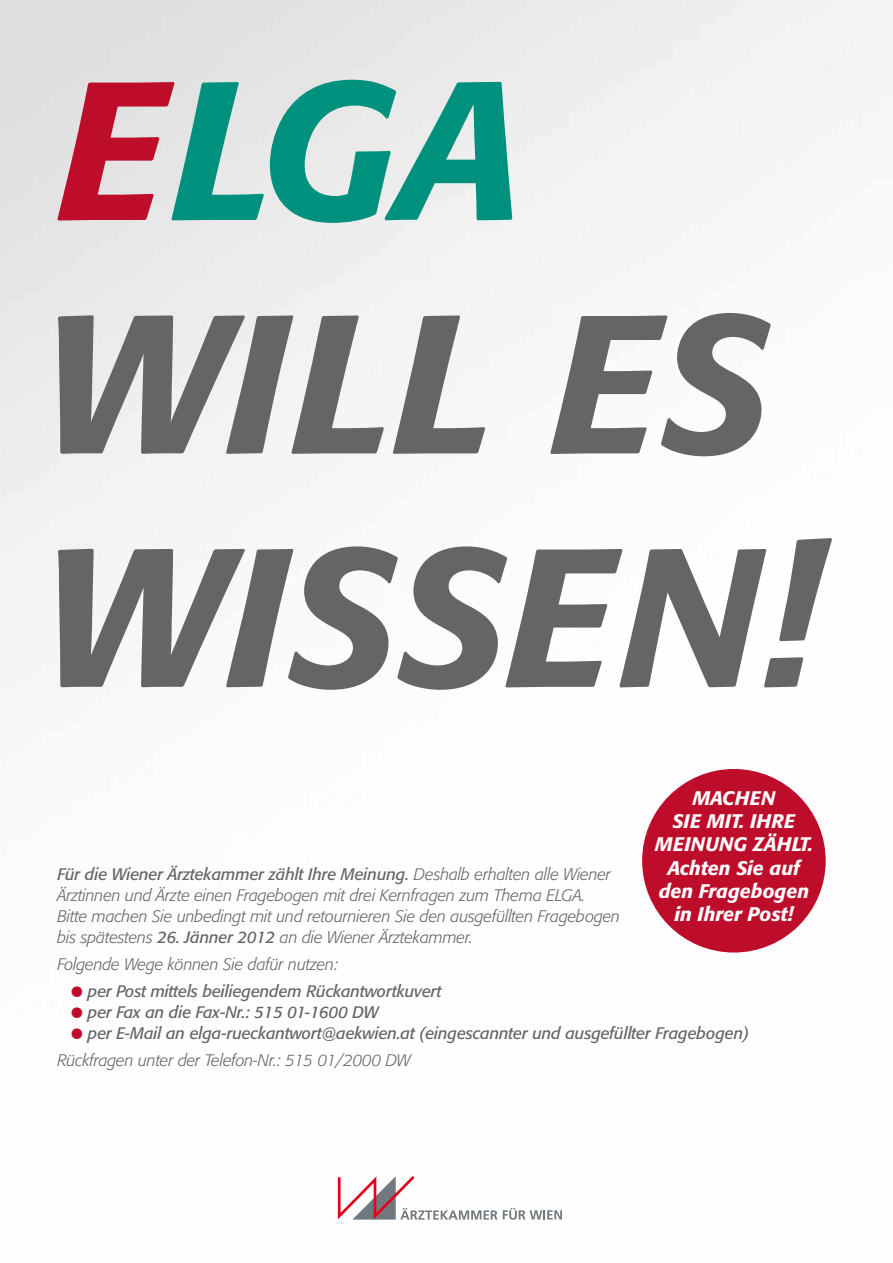
<style>
.page{position:relative;width:893px;height:1263px;background:#fff}
.page>*{position:absolute;margin:0;border:0;box-sizing:border-box;transform-origin:0 0}
.t1{font:italic 500 194.55px/233.4px "Formata";color:#646567}
.t2{font:italic 500 19.5px/23.4px "Formata";color:#fff;text-align:center}
.t3{font:italic 300 16.5px/21px "Formata";letter-spacing:-.01em;color:#646567}
.t4{font:italic 16.5px/27px "Formata";letter-spacing:-.01em;color:#646567}
.s1{color:#be0d2b}
.s2{color:#00917e}
.s3{font-weight:400}
.s4{font-size:40.5px;color:#be0d2b}
.s5{font-weight:300}
</style>
<div class="page">
<img style="left:0;top:0;width:893px;height:1220px">
<svg style="left:337px;top:1171px;width:225px;height:48px"></svg>
<div style="left:642px;top:769px;width:184px;height:183px;background:#be0d2b;border-radius:50%"></div>
<h1 class="t1" style="left:39px;top:34px;width:779px"><span class="s1">E</span><span class="s2">lga </span>will es wissen!</h1>
<p class="t2" style="left:655px;top:786px;width:160px">MACHEN<br>SIE MIT. IHRE<br>MEIN UNG ZÄHLT.<br>Achten Sie auf den Fragebogen in Ihrer Post!</p>
<p class="t3" style="left:57px;top:864px;width:564px"><span class="s3">Für die Wiener Ärztekammer zählt Ihre Meinung.</span> Deshalb erhalten alle Wiener Ärztinnen und Ärzte einen Fragebogen mit drei Kernfragen zum Thema ELGA.<br>Bitte machen Sie unbedingt mit und retournieren Sie den ausgefüllten Fragebogen bis spätestens <span class="s3">26. Jänner 2012</span> an die Wiener Ärztekammer.</p>
<p class="t3" style="left:57px;top:954px;width:282px">Folgende Wege können Sie dafür nutzen:</p>
<p class="t4" style="left:70px;top:977px;width:373px"><span class="s4">•</span> per Post mittels beiliegendem Rückantwortkuvert</p>
<p class="t4" style="left:70px;top:998px;width:310px"><span class="s4">•</span> per Fax an die Fax-Nr.: 515 01-1600 DW</p>
<p class="t4" style="left:57px;top:1019px;width:693px;text-indent:13px"><span class="s4">•</span> per E-Mail an elga-rueckantwort@aekwien.at (eingescannter und ausgefüllter Fragebogen)<br><span class="s5">Rückfragen unter der Telefon-Nr.: 515 01/2000 DW</span></p>
</div>
